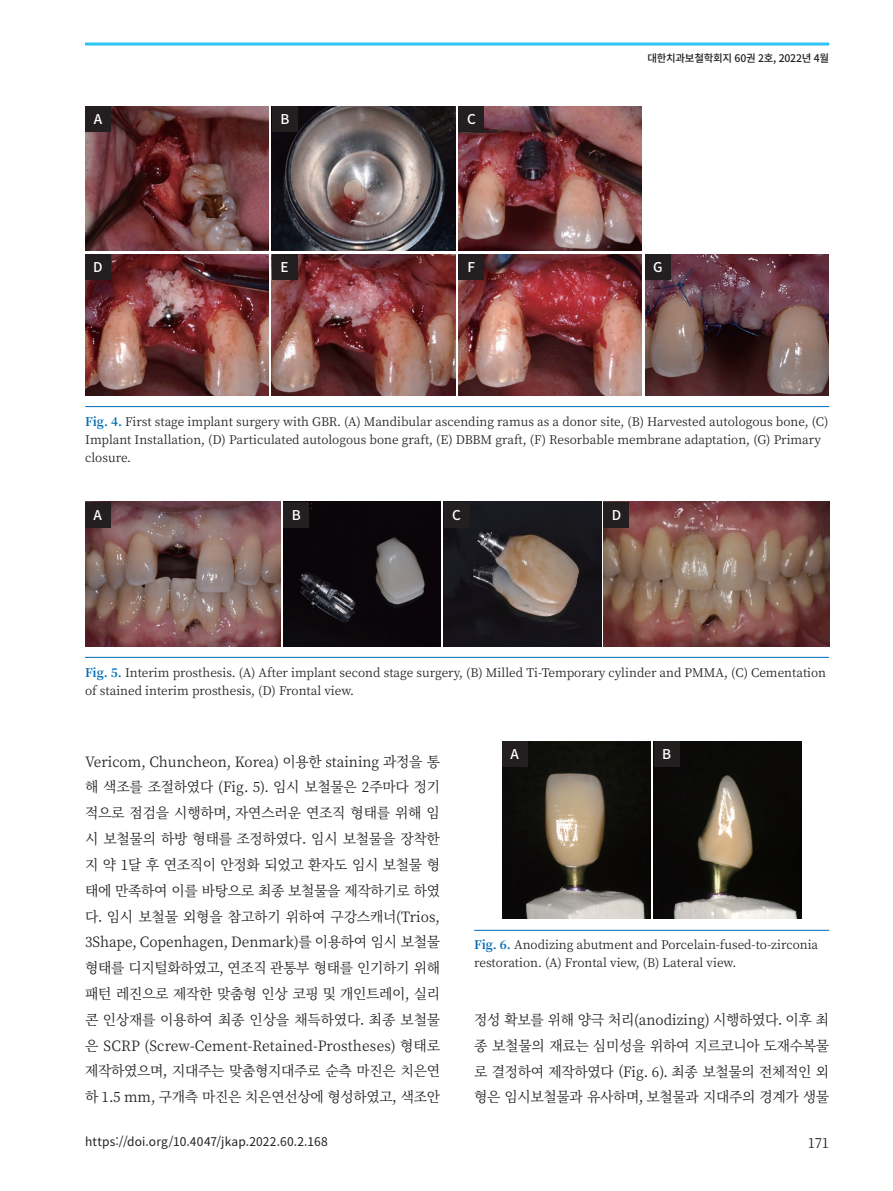
<style>
.page{position:relative;width:893px;height:1191px;background:#fff}
.page>*{position:absolute;margin:0;border:0;box-sizing:border-box;transform-origin:0 0}
.t1{font:14.25px/25.8px "Noto Serif CJ Kkr";letter-spacing:-.025em;color:#231f20;text-align:justify}
.t2{font:500 13.5px "Noto Sans CJ Kkr";color:#fff}
.t3{font:13.5px "Noto Serif CJ Kkr";color:#231f20}
.t4{font:12px/18px "Noto Serif CJ Kkr";color:#231f20}
.t5{font:12px "Noto Sans CJ Kkr";letter-spacing:.01em;color:#231f20}
.t6{font:500 10.5px "Noto Sans CJ Kkr";letter-spacing:-.025em;color:#231f20}
.s1{font-weight:700;color:#006cb7}
</style>
<div class="page">
<hr style="left:85px;top:43px;width:744px;height:3px;background:#2bc4f3">
<img style="left:85px;top:106px;width:183px;height:145px">
<img style="left:272px;top:106px;width:183px;height:145px">
<img style="left:459px;top:106px;width:183px;height:145px">
<img style="left:85px;top:254px;width:183px;height:142px">
<img style="left:272px;top:254px;width:183px;height:142px">
<img style="left:458px;top:254px;width:184px;height:142px">
<img style="left:645px;top:254px;width:183px;height:142px">
<hr style="left:85px;top:406px;width:744px;height:1px;background:#006cb7">
<div style="left:272px;top:106px;width:26px;height:26px;background:#231f20"></div>
<div style="left:85px;top:106px;width:26px;height:26px;background:#231f20"></div>
<div style="left:459px;top:106px;width:25px;height:26px;background:#231f20"></div>
<div style="left:85px;top:254px;width:26px;height:26px;background:#231f20"></div>
<div style="left:272px;top:254px;width:25px;height:26px;background:#231f20"></div>
<div style="left:458px;top:254px;width:26px;height:26px;background:#231f20"></div>
<div style="left:645px;top:254px;width:26px;height:26px;background:#231f20"></div>
<img style="left:85px;top:502px;width:195px;height:144px">
<img style="left:283px;top:502px;width:158px;height:144px">
<img style="left:444px;top:502px;width:157px;height:144px">
<img style="left:604px;top:502px;width:225px;height:144px">
<hr style="left:85px;top:657px;width:744px;height:1px;background:#006cb7">
<div style="left:284px;top:502px;width:25px;height:25px;background:#231f20"></div>
<div style="left:85px;top:502px;width:26px;height:25px;background:#231f20"></div>
<div style="left:444px;top:502px;width:25px;height:25px;background:#231f20"></div>
<div style="left:604px;top:502px;width:25px;height:25px;background:#231f20"></div>
<img style="left:502px;top:741px;width:148px;height:177px">
<img style="left:653px;top:741px;width:148px;height:177px">
<hr style="left:474px;top:930px;width:355px;height:1px;background:#006cb7">
<div style="left:654px;top:741px;width:25px;height:26px;background:#231f20"></div>
<div style="left:502px;top:741px;width:25px;height:26px;background:#231f20"></div>
<p class="t2" style="left:94px;top:112px;width:10px">A</p>
<p class="t2" style="left:280px;top:112px;width:11px">B</p>
<p class="t2" style="left:467px;top:112px;width:10px">C</p>
<p class="t6" style="left:647px;top:53px;width:183px">대한치과보철학회지 60권 2호, 2022년 4월</p>
<p class="t2" style="left:93px;top:259px;width:11px">D</p>
<p class="t2" style="left:281px;top:259px;width:10px">E</p>
<p class="t2" style="left:467px;top:259px;width:9px">F</p>
<p class="t2" style="left:653px;top:259px;width:11px">G</p>
<p class="t4" style="left:85px;top:412px;width:745px"><span class="s1">Fig. 4.</span> First stage implant surgery with GBR. (A) Mandibular ascending ramus as a donor site, (B) Harvested autologous bone, (C)<br>Implant Installation, (D) Particulated autologous bone graft, (E) DBBM graft, (F) Resorbable membrane adaptation, (G) Primary closure.</p>
<p class="t2" style="left:94px;top:507px;width:10px">A</p>
<p class="t2" style="left:292px;top:507px;width:11px">B</p>
<p class="t2" style="left:452px;top:507px;width:10px">C</p>
<p class="t2" style="left:612px;top:507px;width:11px">D</p>
<p class="t4" style="left:85px;top:663px;width:743px"><span class="s1">Fig. 5.</span> Interim prosthesis. (A) After implant second stage surgery, (B) Milled Ti-Temporary cylinder and PMMA, (C) Cementation of stained interim prosthesis, (D) Frontal view.</p>
<p class="t1" style="left:85px;top:749px;width:357px">Vericom, Chuncheon, Korea) 이용한 staining 과정을 통 해 색조를 조절하였다 (Fig. 5). 임시 보철물은 2주마다 정기 적으로 점검을 시행하며, 자연스러운 연조직 형태를 위해 임 시 보철물의 하방 형태를 조정하였다. 임시 보철물을 장착한 지 약 1달 후 연조직이 안정화 되었고 환자도 임시 보철물 형 태에 만족하여 이를 바탕으로 최종 보철물을 제작하기로 하였 다. 임시 보철물 외형을 참고하기 위하여 구강스캐너(Trios, 3Shape, Copenhagen, Denmark)를 이용하여 임시 보철물 형태를 디지털화하였고, 연조직 관통부 형태를 인기하기 위해 패턴 레진으로 제작한 맞춤형 인상 코핑 및 개인트레이, 실리 콘 인상재를 이용하여 최종 인상을 채득하였다. 최종 보철물 은 SCRP (Screw-Cement-Retained-Prostheses) 형태로 제작하였으며, 지대주는 맞춤형지대주로 순측 마진은 치은연 하 1.5 mm, 구개측 마진은 치은연선상에 형성하였고, 색조안</p>
<p class="t5" style="left:85px;top:1135px;width:244px">https://doi.org/10.4047/jkap.2022.60.2.168</p>
<p class="t2" style="left:510px;top:746px;width:10px">A</p>
<p class="t2" style="left:662px;top:746px;width:11px">B</p>
<p class="t4" style="left:474px;top:936px;width:346px"><span class="s1">Fig. 6.</span> Anodizing abutment and Porcelain-fused-to-zirconia restoration. (A) Frontal view, (B) Lateral view.</p>
<p class="t1" style="left:474px;top:1007px;width:357px">정성 확보를 위해 양극 처리(anodizing) 시행하였다. 이후 최 종 보철물의 재료는 심미성을 위하여 지르코니아 도재수복물 로 결정하여 제작하였다 (Fig. 6). 최종 보철물의 전체적인 외 형은 임시보철물과 유사하며, 보철물과 지대주의 경계가 생물</p>
<p class="t3" style="left:808px;top:1135px;width:23px">171</p>
</div>
